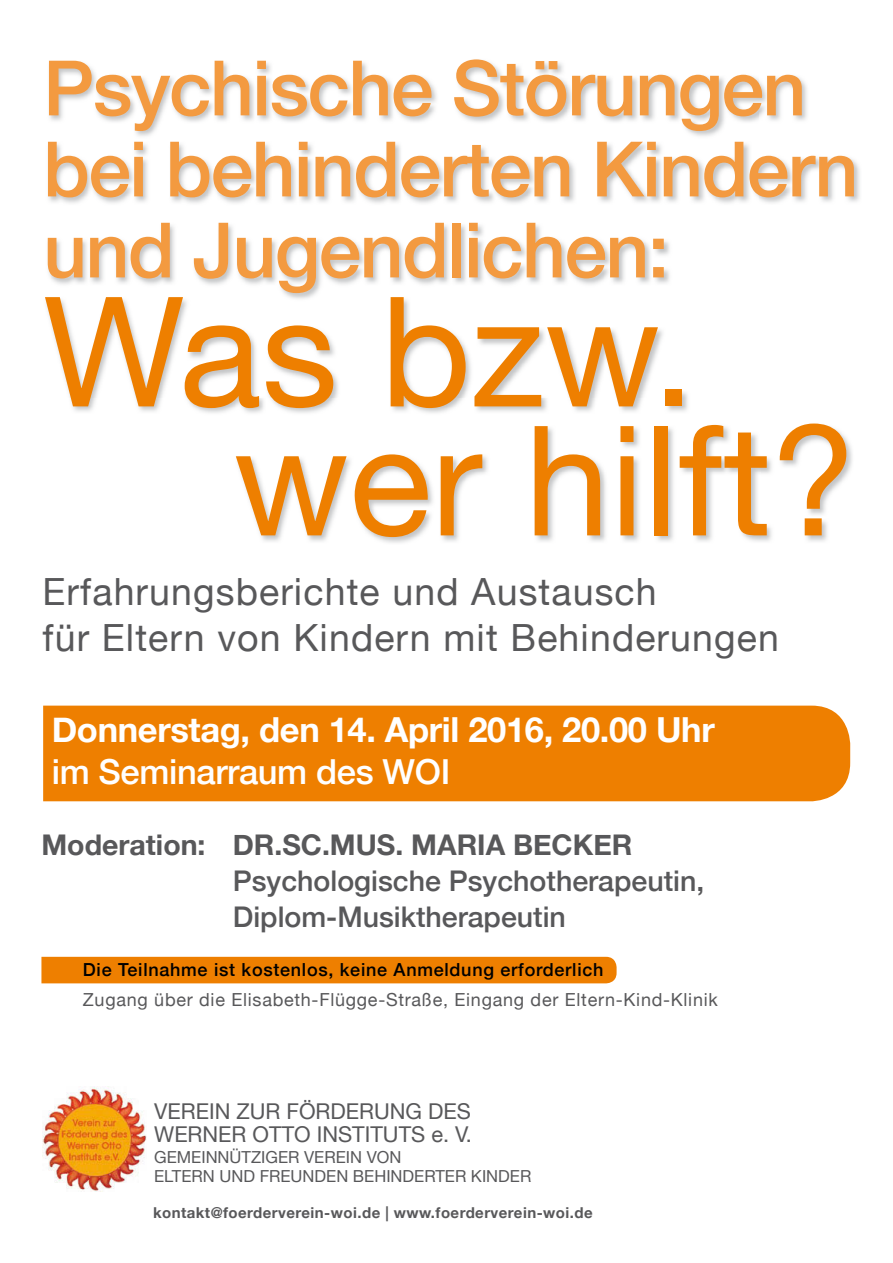
<style>
.page{position:relative;width:893px;height:1263px;background:#fff}
.page>*{position:absolute;margin:0;border:0;box-sizing:border-box;transform-origin:0 0}
.t1{font:153px/129px "Helvetica Neue";color:#ee7f00}
.t2{font:500 76.5px/81px "Helvetica Neue";letter-spacing:-.02em;color:#f39a40}
.t3{font:37.5px/46.5px "Helvetica Neue";letter-spacing:.03em;color:#58585a}
.t4{font:700 34.5px "Helvetica Neue";letter-spacing:-.01em;color:#fff}
.t5{font:500 34.5px "Helvetica Neue";letter-spacing:-.01em;color:#fff}
.t6{font:500 28.5px/36px "Helvetica Neue";color:#58585a}
.t7{font:700 28.5px "Helvetica Neue";color:#58585a}
.t8{font:21.75px/23.5px "Helvetica Neue";color:#58585a}
.t9{font:18px "Helvetica Neue";letter-spacing:.04em;color:#58585a}
.t10{font:500 18px "Helvetica Neue";letter-spacing:.04em;color:#000}
.t11{font:16.5px/19.2px "Helvetica Neue";color:#58585a}
.t12{font:700 15px "Helvetica Neue";letter-spacing:.03em;color:#58585a}
</style>
<div class="page">
<img style="left:46px;top:61px;width:814px;height:482px">
<img style="left:43px;top:1087px;width:104px;height:104px">
<div style="left:41px;top:957px;width:576px;height:26px;background:#ee7f00"></div>
<div style="left:43px;top:706px;width:807px;height:95px;background:#ee7f00"></div>
<h2 class="t2" style="left:43px;top:44px;width:817px">Psychische Störungen bei behinderten Kindern und Jugendlichen:</h2>
<h1 class="t1" style="left:233px;top:296px;width:625px;text-indent:-190px">Was bzw. wer hilft?</h1>
<h3 class="t3" style="left:43px;top:570px;width:738px">Erfahrungsberichte und Austausch<br>für Eltern von Kindern mit Behinderungen</h3>
<h3 class="t4" style="left:52px;top:703px;width:664px">Donnerstag, den 14. April 2016, 20.00 Uhr</h3>
<h3 class="t5" style="left:52px;top:744px;width:400px">im Seminarraum des WOI</h3>
<h3 class="t7" style="left:41px;top:822px;width:592px">Moderation: DR.SC.MUS. MARIA BECKER</h3>
<h3 class="t6" style="left:233px;top:861px;width:473px">Psychologische Psychotherapeutin,<br>Diplom-Musiktherapeutin</h3>
<p class="t10" style="left:83px;top:955px;width:522px">Die Teilnahme ist kostenlos, keine Anmeldung erforderlich</p>
<p class="t9" style="left:83px;top:987px;width:636px">Zugang über die Elisabeth-Flügge-Straße, Eingang der Eltern-Kind-Klinik</p>
<p class="t8" style="left:154px;top:1100px;width:319px">VEREIN ZUR FÖRDERUNG DES<br>WERNER OTTO INSTITUTS e. V.</p>
<p class="t11" style="left:154px;top:1149px;width:379px">GEMEINNÜTZIGER VEREIN VON<br>ELTERN UND FREUNDEN BEHINDERTER KINDER</p>
<p class="t12" style="left:153px;top:1200px;width:441px">kontakt@foerderverein-woi.de | www.foerderverein-woi.de</p>
</div>
